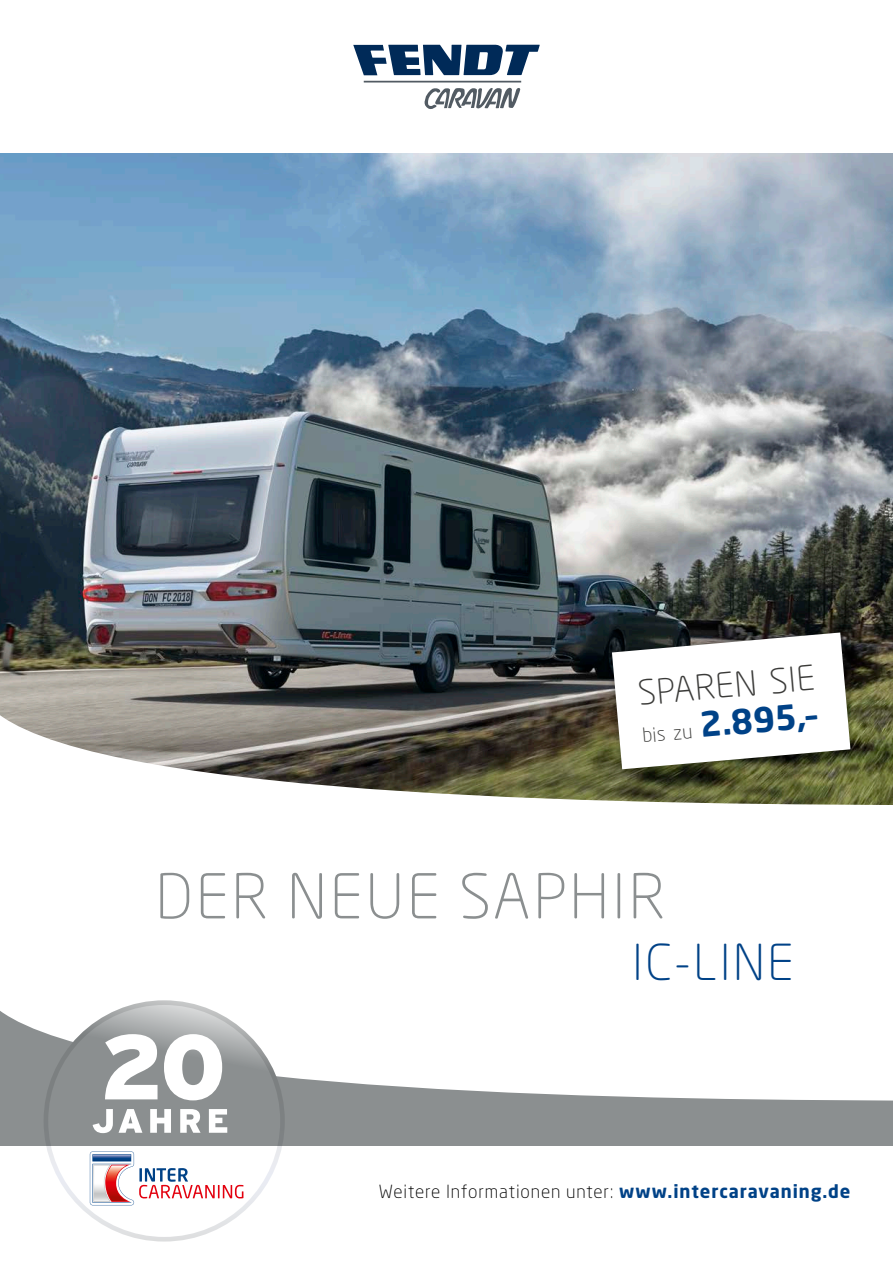
<style>
.page{position:relative;width:893px;height:1263px;background:#fff}
.page>*{position:absolute;margin:0;border:0;box-sizing:border-box;transform-origin:0 0}
.t1{font:300 61.05px "Neo Sans Pro";letter-spacing:.05em;color:#8b8f90}
.t2{font:300 48.9px "Neo Sans Pro";color:#004287}
.t3{font:700 34.05px "Neo Sans Pro";color:#004287}
.t4{font:300 34.05px "Neo Sans Pro";color:#3b3b39}
.t5{font:300 18px "Neo Sans Pro";letter-spacing:.045em;color:#000}
.s1{font-weight:300;font-size:19.5px;color:#3b3b39}
.s2{font-weight:700;color:#004287}
</style>
<div class="page">
<img style="left:0;top:153px;width:893px;height:562px">
<svg style="left:0;top:715px;width:893px;height:21px;background:#868075"></svg>
<svg style="left:41px;top:736px;width:852px;height:69px"></svg>
<svg style="left:0;top:1011px;width:42px;height:21px"></svg>
<svg style="left:0;top:1032px;width:893px;height:114px"></svg>
<svg style="left:44px;top:1000px;width:241px;height:241px"></svg>
<svg style="left:424px;top:87px;width:96px;height:22px"></svg>
<svg style="left:353px;top:45px;width:187px;height:30px"></svg>
<hr style="left:364px;top:81px;width:157px;height:1px;background:#525b63">
<div style="left:604px;top:625px;width:254px;height:152px;background:#000;opacity:.4"></div>
<svg style="left:612px;top:632px;width:238px;height:137px"></svg>
<h3 class="t4" style="left:636px;top:673px;width:59px;rotate:-5deg">SPAREN</h3>
<h3 class="t3" style="left:640px;top:708px;width:177px;rotate:-5deg"><span class="s1">bis zu</span> 2.895,–</h3>
<h1 class="t1" style="left:155px;top:860px;width:169px">DER NEUE</h1>
<h1 class="t1" style="left:459px;top:860px;width:177px">SAPHIR</h1>
<h2 class="t2" style="left:632px;top:933px;width:111px">IC-LINE</h2>
<p class="t5" style="left:379px;top:1181px;width:473px">Weitere I nformationen unter: <span class="s2">www.intercaravaning.de</span></p>
</div>
